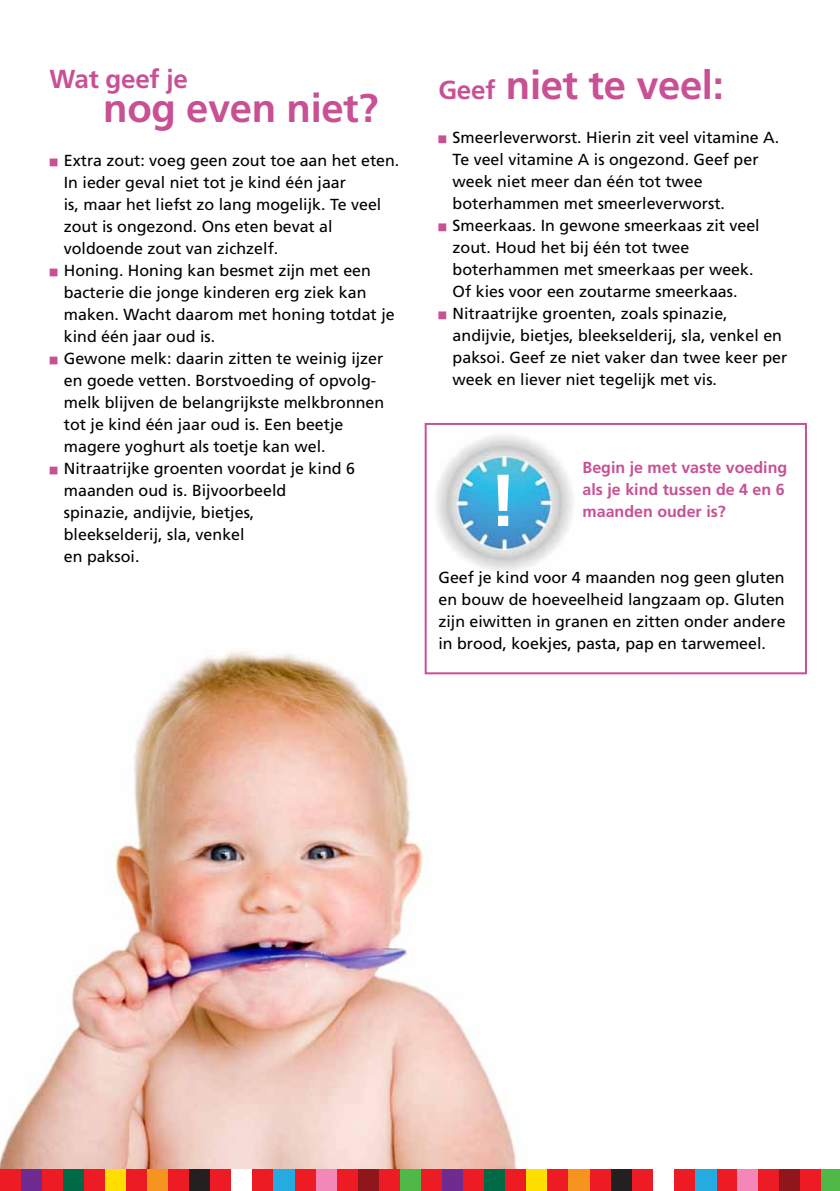
<style>
.page{position:relative;width:840px;height:1191px;background:#fff}
.page>*{position:absolute;margin:0;border:0;box-sizing:border-box;transform-origin:0 0}
.t1{font:700 73.4px "Frutiger";color:#fff}
.t2{font:700 40px "Frutiger";letter-spacing:-.01em;color:#c85094}
.t3{font:700 26px "Frutiger";letter-spacing:-.01em;color:#c85094}
.t4{font:16px/22px "Frutiger";color:#000}
.t5{font:700 16px/22px "Frutiger";color:#c85094}
.s1{font-size:26px}
</style>
<div class="page">
<img style="left:0;top:650px;width:669px;height:520px">
<div style="left:425px;top:424px;width:380px;height:249px;background:#fff"></div>
<div style="left:424px;top:423px;width:382px;height:251px;border:2px solid #c85094"></div>
<img style="left:436px;top:435px;width:137px;height:136px">
<div style="left:50px;top:158px;width:7px;height:8px;background:#c85094;border:2px solid #c85094"></div>
<div style="left:50px;top:268px;width:7px;height:8px;background:#c85094;border:2px solid #c85094"></div>
<div style="left:50px;top:356px;width:7px;height:8px;background:#c85094;border:2px solid #c85094"></div>
<div style="left:50px;top:466px;width:7px;height:8px;background:#c85094;border:2px solid #c85094"></div>
<svg style="left:438px;top:135px;width:8px;height:8px"></svg>
<svg style="left:438px;top:223px;width:8px;height:8px"></svg>
<svg style="left:438px;top:311px;width:8px;height:8px"></svg>
<div style="left:0;top:1170px;width:21px;height:21px;background:#ed1c24"></div>
<div style="left:21px;top:1170px;width:21px;height:21px;background:#702b91"></div>
<div style="left:42px;top:1170px;width:21px;height:21px;background:#ed1c24"></div>
<div style="left:63px;top:1170px;width:21px;height:21px;background:#006945"></div>
<div style="left:84px;top:1170px;width:21px;height:21px;background:#ed1c24"></div>
<div style="left:105px;top:1170px;width:21px;height:21px;background:#ffde00"></div>
<div style="left:126px;top:1170px;width:21px;height:21px;background:#ed1c24"></div>
<div style="left:147px;top:1170px;width:21px;height:21px;background:#f7941f"></div>
<div style="left:168px;top:1170px;width:21px;height:21px;background:#ed1c24"></div>
<div style="left:189px;top:1170px;width:21px;height:21px;background:#241f21"></div>
<div style="left:210px;top:1170px;width:22px;height:21px;background:#ed1c24"></div>
<div style="left:253px;top:1170px;width:21px;height:21px;background:#ed1c24"></div>
<div style="left:295px;top:1170px;width:21px;height:21px;background:#ed1c24"></div>
<div style="left:316px;top:1170px;width:21px;height:21px;background:#f287b8"></div>
<div style="left:337px;top:1170px;width:21px;height:21px;background:#ed1c24"></div>
<div style="left:358px;top:1170px;width:21px;height:21px;background:#8f171c"></div>
<div style="left:379px;top:1170px;width:21px;height:21px;background:#ed1c24"></div>
<div style="left:400px;top:1170px;width:21px;height:21px;background:#4fb847"></div>
<div style="left:421px;top:1170px;width:21px;height:21px;background:#ed1c24"></div>
<div style="left:274px;top:1170px;width:21px;height:21px;background:#26abe0"></div>
<div style="left:442px;top:1170px;width:21px;height:21px;background:#702b91"></div>
<div style="left:463px;top:1170px;width:21px;height:21px;background:#ed1c24"></div>
<div style="left:484px;top:1170px;width:21px;height:21px;background:#006945"></div>
<div style="left:505px;top:1170px;width:21px;height:21px;background:#ed1c24"></div>
<div style="left:526px;top:1170px;width:21px;height:21px;background:#ffde00"></div>
<div style="left:547px;top:1170px;width:21px;height:21px;background:#ed1c24"></div>
<div style="left:568px;top:1170px;width:21px;height:21px;background:#f7941f"></div>
<div style="left:589px;top:1170px;width:21px;height:21px;background:#ed1c24"></div>
<div style="left:610px;top:1170px;width:21px;height:21px;background:#241f21"></div>
<div style="left:631px;top:1170px;width:21px;height:21px;background:#ed1c24"></div>
<div style="left:674px;top:1170px;width:21px;height:21px;background:#ed1c24"></div>
<div style="left:716px;top:1170px;width:21px;height:21px;background:#ed1c24"></div>
<div style="left:737px;top:1170px;width:21px;height:21px;background:#f287b8"></div>
<div style="left:758px;top:1170px;width:21px;height:21px;background:#ed1c24"></div>
<div style="left:779px;top:1170px;width:21px;height:21px;background:#8f171c"></div>
<div style="left:800px;top:1170px;width:21px;height:21px;background:#ed1c24"></div>
<div style="left:821px;top:1170px;width:18px;height:21px;background:#4fb847"></div>
<div style="left:695px;top:1170px;width:21px;height:21px;background:#26abe0"></div>
<h3 class="t3" style="left:50px;top:64px;width:140px">Wat geef je</h3>
<h2 class="t2" style="left:103px;top:85px;width:276px">nog even niet?</h2>
<p class="t4" style="left:64px;top:150px;width:337px">Extra zout: voeg geen zout toe aan het eten.<br>In ieder geval niet tot je kind één jaar<br>is, maar het liefst zo lang mogelijk. Te veel zout is ongezond. Ons eten bevat al voldoende zout van zichzelf.<br>Honing. Honing kan besmet zijn met een bacterie die jonge kinderen erg ziek kan maken. Wacht daarom met honing totdat je kind één jaar oud is.<br>Gewone melk: daarin zitten te weinig ijzer en goede vetten. Borstvoeding of opvolg&shy;melk blijven de belangrijkste melkbronnen tot je kind één jaar oud is. Een beetje magere yoghurt als toetje kan wel.<br>Nitraatrijke groenten voordat je kind 6 maanden oud is. Bijvoorbeeld<br>spinazie, andijvie, bietjes,<br>bleekselderij, sla, venkel<br>en paksoi.</p>
<h2 class="t2" style="left:438px;top:62px;width:287px"><span class="s1">Geef</span> niet te veel:</h2>
<p class="t4" style="left:452px;top:126px;width:336px">Smeerleverworst. Hierin zit veel vitamine A.<br>Te veel vitamine A is ongezond. Geef per week niet meer dan één tot twee boterhammen met smeerleverworst.<br>Smeerkaas. In gewone smeerkaas zit veel zout. Houd het bij één tot twee boterhammen met smeerkaas per week.<br>Of kies voor een zoutarme smeerkaas.<br>Nitraatrijke groenten, zoals spinazie, andijvie, bietjes, bleekselderij, sla, venkel en paksoi. Geef ze niet vaker dan twee keer per week en liever niet tegelijk met vis.</p>
<h1 class="t1" style="left:488px;top:457px;width:30px">!</h1>
<p class="t5" style="left:582px;top:456px;width:206px">Begin je met vaste voeding als je kind tussen de 4 en 6 maanden ouder is?</p>
<p class="t4" style="left:438px;top:566px;width:348px;text-align:justify">Geef je kind voor 4 maanden nog geen gluten en bouw de hoeveelheid langzaam op. Gluten zijn eiwitten in granen en zitten onder andere in brood, koekjes, pasta, pap en tarwemeel.</p>
</div>
